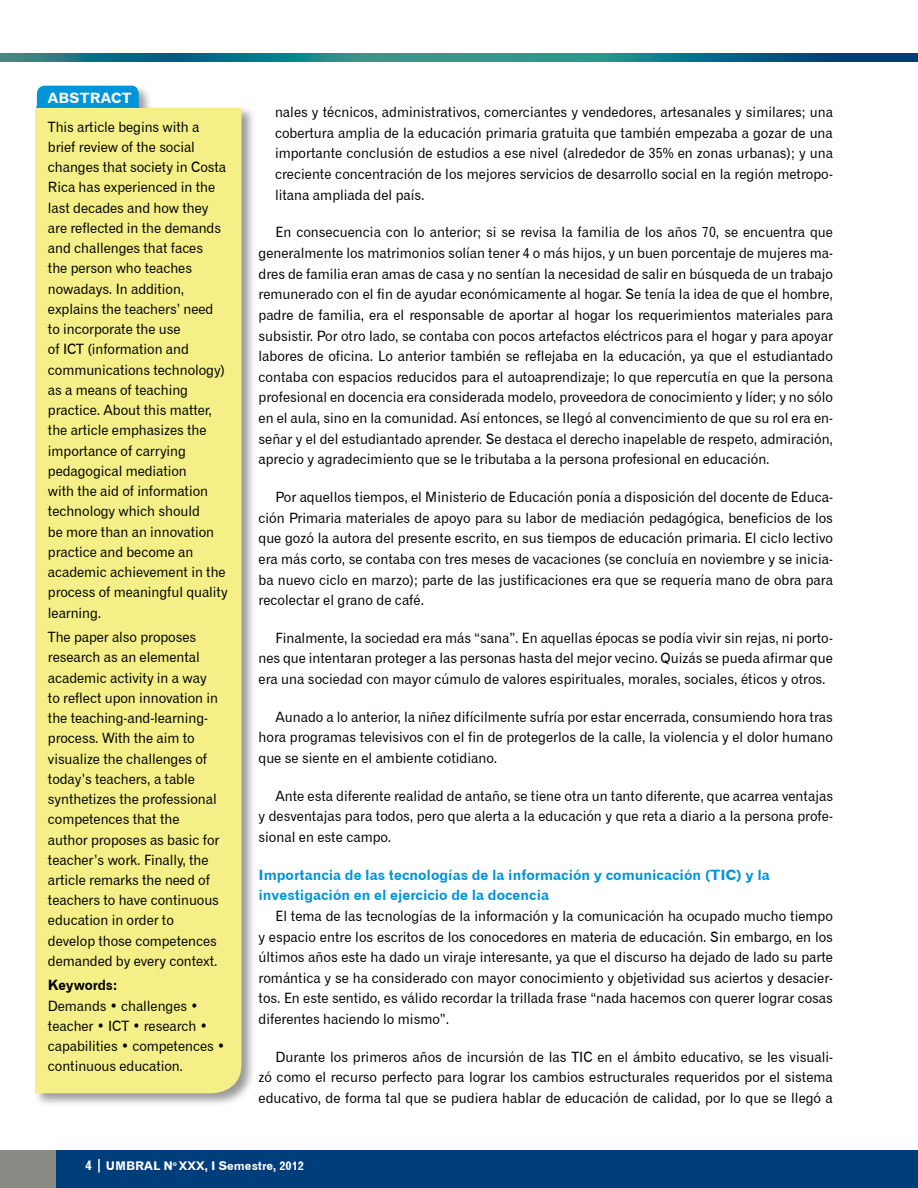
<style>
.page{position:relative;width:918px;height:1188px;background:#fff}
.page>*{position:absolute;margin:0;border:0;box-sizing:border-box;transform-origin:0 0}
.t1{font:14.25px/20.2px "Gothic 720 BT Roman B";letter-spacing:-.005em;color:#000;text-align:justify;scale:.95 1}
.t2{font:14.25px/20.7px "Gothic 720 BT Bold B";color:#0094d9}
.t3{font:14.25px "Gothic 720 BT Bold B";letter-spacing:-.005em;color:#000;scale:.95 1}
.t4{font:14.25px "Gothic 720 BT Bold B";color:#fff}
.t5{font:12px "Gothic 720 BT Bold B";color:#fff}
.s1{font-size:13.5px}
</style>
<div class="page">
<div style="left:0;top:1150px;width:918px;height:38px;background:#003d7b"></div>
<div style="left:0;top:1150px;width:55px;height:38px;background:#888982"></div>
<svg style="left:0;top:53px;width:918px;height:9px"></svg>
<svg style="left:98px;top:1159px;width:2px;height:14px"></svg>
<div style="left:34px;top:83px;width:119px;height:40px;background:#000;opacity:.4"></div>
<div style="left:35px;top:86px;width:105px;height:20px;background:#0094d9"></div>
<div style="left:33px;top:106px;width:223px;height:1001px;background:#000;opacity:.4"></div>
<div style="left:35px;top:108px;width:207px;height:985px;background:#f4ef86"></div>
<p class="t4" style="left:48px;top:89px;width:43px">ABSTRA</p>
<p class="t4" style="left:111px;top:89px;width:22px">CT</p>
<p class="t1" style="left:48px;top:116px;width:191px;text-align:left">This article begins with a brief review of the social changes that society in Costa<br>Rica has experienced in the last decades and how they are reflected in the demands and challenges that faces<br>the person who teaches nowadays. In addition, explains the teachers’ need to incorporate the use<br>of ICT (information and communications technology) as a means of teaching practice. About this matter, the article emphasizes the importance of carrying pedagogical mediation<br>with the aid of information technology which should<br>be more than an innovation practice and become an academic achievement in the process of meaningful quality learning.</p>
<p class="t1" style="left:48px;top:627px;width:182px;text-align:left">The paper also proposes research as an elemental academic activity in a way to reflect upon innovation in the teaching-and-learning&shy;process. With the aim to visualize the challenges of today’s teachers, a table synthetizes the professional competences that the author proposes as basic for teacher’s work. Finally, the article remarks the need of teachers to have continuous education in order to develop those competences demanded by every context.</p>
<p class="t3" style="left:48px;top:977px;width:75px">Keywords:</p>
<p class="t1" style="left:48px;top:995px;width:188px;text-align:left">Demands • challenges • teacher • ICT • research • capabilities • competences • continuous education.</p>
<p class="t1" style="left:275px;top:102px;width:589px;line-height:20.7px">nales y técnicos, administrativos, comerciantes y vendedores, artesanales y similares; una cobertura amplia de la educación primaria gratuita que también empezaba a gozar de una importante conclusión de estudios a ese nivel (alrededor de 35% en zonas urbanas); y una creciente concentración de los mejores servicios de desarrollo social en la región metropo&shy;litana ampliada del país.</p>
<p class="t1" style="left:259px;top:222px;width:606px;line-height:20.7px;text-indent:17px">En consecuencia con lo anterior; si se revisa la familia de los años 70, se encuentra que generalmente los matrimonios solían tener 4 o más hijos, y un buen porcentaje de mujeres ma&shy;dres de familia eran amas de casa y no sentían la necesidad de salir en búsqueda de un trabajo remunerado con el fin de ayudar económicamente al hogar. Se tenía la idea de que el hombre, padre de familia, era el responsable de aportar al hogar los requerimientos materiales para subsistir. Por otro lado, se contaba con pocos artefactos eléctricos para el hogar y para apoyar labores de oficina. Lo anterior también se reflejaba en la educación, ya que el estudiantado contaba con espacios reducidos para el autoaprendizaje; lo que repercutía en que la persona profesional en docencia era considerada modelo, proveedora de conocimiento y líder; y no sólo en el aula, sino en la comunidad. Así entonces, se llegó al convencimiento de que su rol era en&shy;señar y el del estudiantado aprender. Se destaca el derecho inapelable de respeto, admiración, aprecio y agradecimiento que se le tributaba a la persona profesional en educación.</p>
<p class="t1" style="left:259px;top:487px;width:606px;line-height:20.7px;text-indent:17px">Por aquellos tiempos, el Ministerio de Educación ponía a disposición del docente de Educa&shy;ción Primaria materiales de apoyo para su labor de mediación pedagógica, beneficios de los que gozó la autora del presente escrito, en sus tiempos de educación primaria. El ciclo lectivo era más corto, se contaba con tres meses de vacaciones (se concluía en noviembre y se inicia&shy;ba nuevo ciclo en marzo); parte de las justificaciones era que se requería mano de obra para recolectar el grano de café.</p>
<p class="t1" style="left:259px;top:627px;width:606px;line-height:20.7px;text-indent:17px">Finalmente, la sociedad era más “sana”. En aquellas épocas se podía vivir sin rejas, ni porto&shy;nes que intentaran proteger a las personas hasta del mejor vecino. Quizás se pueda afirmar que era una sociedad con mayor cúmulo de valores espirituales, morales, sociales, éticos y otros.</p>
<p class="t1" style="left:259px;top:706px;width:606px;line-height:20.7px;text-indent:17px">Aunado a lo anterior, la niñez difícilmente sufría por estar encerrada, consumiendo hora tras hora programas televisivos con el fin de protegerlos de la calle, la violencia y el dolor humano que se siente en el ambiente cotidiano.</p>
<p class="t1" style="left:259px;top:785px;width:606px;line-height:20.7px;text-indent:17px">Ante esta diferente realidad de antaño, se tiene otra un tanto diferente, que acarrea ventajas y desventajas para todos, pero que alerta a la educación y que reta a diario a la persona profe&shy;sional en este campo.</p>
<p class="t2" style="left:259px;top:864px;width:513px">Importancia de las tecnologías de la información y comunicación (TIC) y la investigación en el ejercicio de la docencia</p>
<p class="t1" style="left:259px;top:905px;width:606px;line-height:20.7px;text-indent:17px">El tema de las tecnologías de la información y la comunicación ha ocupado mucho tiempo y espacio entre los escritos de los conocedores en materia de educación. Sin embargo, en los últimos años este ha dado un viraje interesante, ya que el discurso ha dejado de lado su parte romántica y se ha considerado con mayor conocimiento y objetividad sus aciertos y desacier&shy;tos. En este sentido, es válido recordar la trillada frase “nada hacemos con querer lograr cosas diferentes haciendo lo mismo”.</p>
<p class="t1" style="left:259px;top:1046px;width:606px;line-height:20.7px;text-indent:17px">Durante los primeros años de incursión de las TIC en el ámbito educativo, se les visuali&shy;zó como el recurso perfecto para lograr los cambios estructurales requeridos por el sistema educativo, de forma tal que se pudiera hablar de educación de calidad, por lo que se llegó a</p>
<p class="t5" style="left:85px;top:1159px;width:221px"><span class="s1">4</span> UM BRAL N<sup>o</sup> XXX, I Semestre, 2012</p>
</div>
